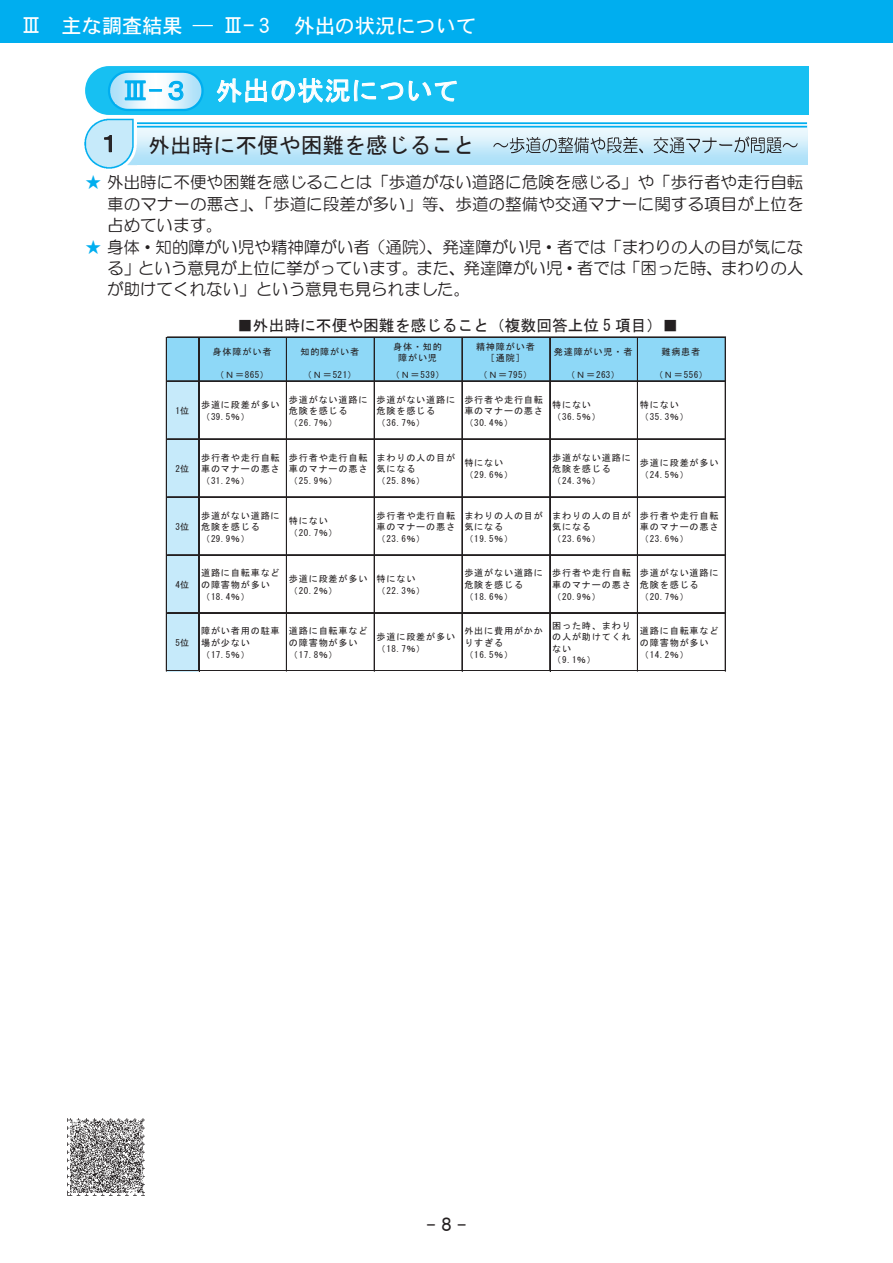
<style>
.page{position:relative;width:893px;height:1263px;background:#fff}
.page>*{position:absolute;margin:0;border:0;box-sizing:border-box;transform-origin:0 0}
.t1{font:27px "MS Gothic";letter-spacing:.005em;color:#fff}
.t2{font:21.75px "MS Gothic";color:#231f20}
.t3{font:20.25px "DFHS Gothic Pro 5 W5";color:#fff}
.t4{font:16.95px "DFHS Maru Gothic Pro 5 W4";color:#231f20;scale:.7 1}
.t5{font:16.5px/21.5px "HG Maru Gothic MPRO";letter-spacing:.005em;color:#231f20;text-align:justify}
.t6{font:15.75px "MS Gothic";color:#231f20}
.t7{font:9.15px/11.6px "MS Gothic";letter-spacing:.085em;color:#231f20}
.s1{font-family:"MS Gothic";font-size:22.2px}
.s2{font-size:23.55px}
.s3{font-size:20.85px}
.s4{color:#00aeef}
.s5{font-size:24px}
.s6{font-size:20.1px}
</style>
<div class="page">
<div style="left:0;top:0;width:893px;height:43px;background:#00aeef"></div>
<div style="left:130px;top:66px;width:678px;height:49px;background:#17c0f2"></div>
<svg style="left:216px;top:78px;width:187px;height:25px"></svg>
<svg style="left:409px;top:80px;width:48px;height:22px"></svg>
<svg style="left:85px;top:66px;width:119px;height:49px"></svg>
<svg style="left:493px;top:136px;width:305px;height:17px;background:#aac0cb"></svg>
<hr style="left:118px;top:122px;width:689px;height:2px;background:#00aeef">
<hr style="left:118px;top:126px;width:689px;height:2px;background:#00aeef">
<img style="left:84px;top:118px;width:52px;height:51px">
<svg style="left:104px;top:135px;width:8px;height:17px"></svg>
<div style="left:167px;top:338px;width:559px;height:44px;background:#8ed8f7"></div>
<div style="left:167px;top:381px;width:32px;height:290px;background:#c6eafa"></div>
<hr style="left:167px;top:337px;width:559px;height:1px;background:#231f20">
<hr style="left:167px;top:381px;width:559px;height:1px;background:#231f20">
<hr style="left:167px;top:439px;width:559px;height:1px;background:#231f20">
<hr style="left:167px;top:497px;width:559px;height:1px;background:#231f20">
<hr style="left:167px;top:555px;width:559px;height:1px;background:#231f20">
<hr style="left:167px;top:612px;width:559px;height:1px;background:#231f20">
<hr style="left:167px;top:613px;width:559px;height:1px;background:#231f20">
<hr style="left:166px;top:337px;width:1px;height:334px;background:#231f20">
<hr style="left:198px;top:338px;width:1px;height:333px;background:#231f20">
<hr style="left:199px;top:338px;width:1px;height:333px;background:#231f20">
<hr style="left:286px;top:338px;width:1px;height:333px;background:#231f20">
<hr style="left:374px;top:338px;width:1px;height:333px;background:#231f20">
<hr style="left:462px;top:338px;width:1px;height:333px;background:#231f20">
<hr style="left:549px;top:338px;width:1px;height:333px;background:#231f20">
<hr style="left:550px;top:338px;width:1px;height:333px;background:#231f20">
<hr style="left:637px;top:338px;width:1px;height:333px;background:#231f20">
<hr style="left:167px;top:670px;width:559px;height:1px;background:#231f20">
<hr style="left:725px;top:338px;width:1px;height:333px;background:#231f20">
<img style="left:68px;top:1118px;width:77px;height:77px">
<h3 class="t3" style="left:21px;top:15px;width:537px"><span class="s1">Ⅲ</span>　主な調査結果 ― <span class="s1">Ⅲ</span><span class="s2">-</span><span class="s3">４３</span> コミュニケーションについて</h3>
<h3 class="t3" style="left:274px;top:15px;width:203px">　外出の状況について</h3>
<p class="t1" style="left:122px;top:77px;width:339px"><span class="s4">Ⅲ-３</span> 外出の状況について</p>
<p class="t2" style="left:97px;top:134px;width:379px"><span class="s5">１</span> 外出時に不便や困難を感じること</p>
<p class="t5" style="left:107px;top:172px;width:698px;text-indent:-22px"><span class="s4">★</span> 外出時に不便や困難を感じることは「歩道がない道路に危険を感じる」や「歩行者や走行自転車のマナーの悪さ」、「歩道に段差が多い」等、歩道の整備や交通マナーに関する項目が上位を占めています。</p>
<p class="t5" style="left:107px;top:236px;width:698px;text-indent:-22px"><span class="s4">★</span> 身体・知的障がい児や精神障がい者（通院）、発達障がい児・者では「まわりの人の目が気になる」という意見が上位に挙がっています。また、発達障がい児・者では「困った時、まわりの人が助けてくれない」という意見も見られました。</p>
<p class="t6" style="left:237px;top:317px;width:442px">■外出時に不便や困難を感じること（複数回答上位 5 項目）■</p>
<p class="t7" style="left:215px;top:369px;width:55px">（Ｎ＝865）</p>
<p class="t7" style="left:303px;top:369px;width:55px">（Ｎ＝521）</p>
<p class="t7" style="left:391px;top:369px;width:55px">（Ｎ＝539）</p>
<p class="t7" style="left:478px;top:369px;width:55px">（Ｎ＝795）</p>
<p class="t7" style="left:566px;top:369px;width:55px">（Ｎ＝263）</p>
<p class="t7" style="left:654px;top:369px;width:55px">（Ｎ＝556）</p>
<p class="t7" style="left:393px;top:341px;width:50px;text-align:center">身体・知的障がい児</p>
<p class="t7" style="left:476px;top:341px;width:60px;text-align:center">精神障がい者［通院］</p>
<p class="t7" style="left:213px;top:346px;width:60px">身体障がい者</p>
<p class="t7" style="left:300px;top:346px;width:60px">知的障がい者</p>
<p class="t7" style="left:554px;top:346px;width:80px">発達障がい児・者</p>
<p class="t7" style="left:661px;top:346px;width:40px">難病患者</p>
<p class="t7" style="left:175px;top:405px;width:16px">1位</p>
<p class="t7" style="left:201px;top:399px;width:80px">歩道に段差が多い（39.5％）</p>
<p class="t7" style="left:289px;top:394px;width:80px">歩道がない道路に危険を感じる（26.7％）</p>
<p class="t7" style="left:377px;top:394px;width:80px">歩道がない道路に危険を感じる（36.7％）</p>
<p class="t7" style="left:464px;top:394px;width:80px;text-align:justify">歩行者や走行自転車のマナーの悪さ（30.4％）</p>
<p class="t7" style="left:552px;top:399px;width:50px">特にない（36.5％）</p>
<p class="t7" style="left:640px;top:399px;width:50px">特にない（35.3％）</p>
<p class="t7" style="left:175px;top:463px;width:16px">2位</p>
<p class="t7" style="left:201px;top:452px;width:80px;text-align:justify">歩行者や走行自転車のマナーの悪さ（31.2％）</p>
<p class="t7" style="left:289px;top:452px;width:80px;text-align:justify">歩行者や走行自転車のマナーの悪さ（25.9％）</p>
<p class="t7" style="left:377px;top:452px;width:80px">まわりの人の目が気になる<br>（25.8％）</p>
<p class="t7" style="left:464px;top:457px;width:50px">特にない（29.6％）</p>
<p class="t7" style="left:552px;top:452px;width:80px">歩道がない道路に危険を感じる（24.3％）</p>
<p class="t7" style="left:640px;top:457px;width:80px">歩道に段差が多い（24.5％）</p>
<p class="t7" style="left:175px;top:521px;width:16px">3位</p>
<p class="t7" style="left:201px;top:509px;width:80px">歩道がない道路に危険を感じる（29.9％）</p>
<p class="t7" style="left:289px;top:515px;width:50px">特にない（20.7％）</p>
<p class="t7" style="left:377px;top:509px;width:80px;text-align:justify">歩行者や走行自転車のマナーの悪さ（23.6％）</p>
<p class="t7" style="left:464px;top:509px;width:80px">まわりの人の目が気になる<br>（19.5％）</p>
<p class="t7" style="left:552px;top:509px;width:80px">まわりの人の目が気になる<br>（23.6％）</p>
<p class="t7" style="left:640px;top:509px;width:80px;text-align:justify">歩行者や走行自転車のマナーの悪さ（23.6％）</p>
<p class="t7" style="left:175px;top:579px;width:16px">4位</p>
<p class="t7" style="left:201px;top:567px;width:80px">道路に自転車などの障害物が多い（18.4％）</p>
<p class="t7" style="left:289px;top:573px;width:80px">歩道に段差が多い（20.2％）</p>
<p class="t7" style="left:377px;top:573px;width:50px">特にない（22.3％）</p>
<p class="t7" style="left:464px;top:567px;width:80px">歩道がない道路に危険を感じる（18.6％）</p>
<p class="t7" style="left:552px;top:567px;width:80px;text-align:justify">歩行者や走行自転車のマナーの悪さ（20.9％）</p>
<p class="t7" style="left:640px;top:567px;width:80px">歩道がない道路に危険を感じる（20.7％）</p>
<p class="t7" style="left:175px;top:637px;width:16px">5位</p>
<p class="t7" style="left:201px;top:625px;width:80px">障がい者用の駐車場が少ない（17.5％）</p>
<p class="t7" style="left:289px;top:625px;width:80px">道路に自転車などの障害物が多い（17.8％）</p>
<p class="t7" style="left:377px;top:631px;width:80px">歩道に段差が多い（18.7％）</p>
<p class="t7" style="left:464px;top:625px;width:80px">外出に費用がかかりすぎる<br>（16.5％）</p>
<p class="t7" style="left:552px;top:620px;width:80px">困った時、まわりの人が助けてくれない<br>（9.1％）</p>
<p class="t7" style="left:640px;top:625px;width:80px">道路に自転車などの障害物が多い（14.2％）</p>
<p class="t4" style="left:425px;top:1215px;width:62px">－<span class="s6">8</span>－</p>
</div>
